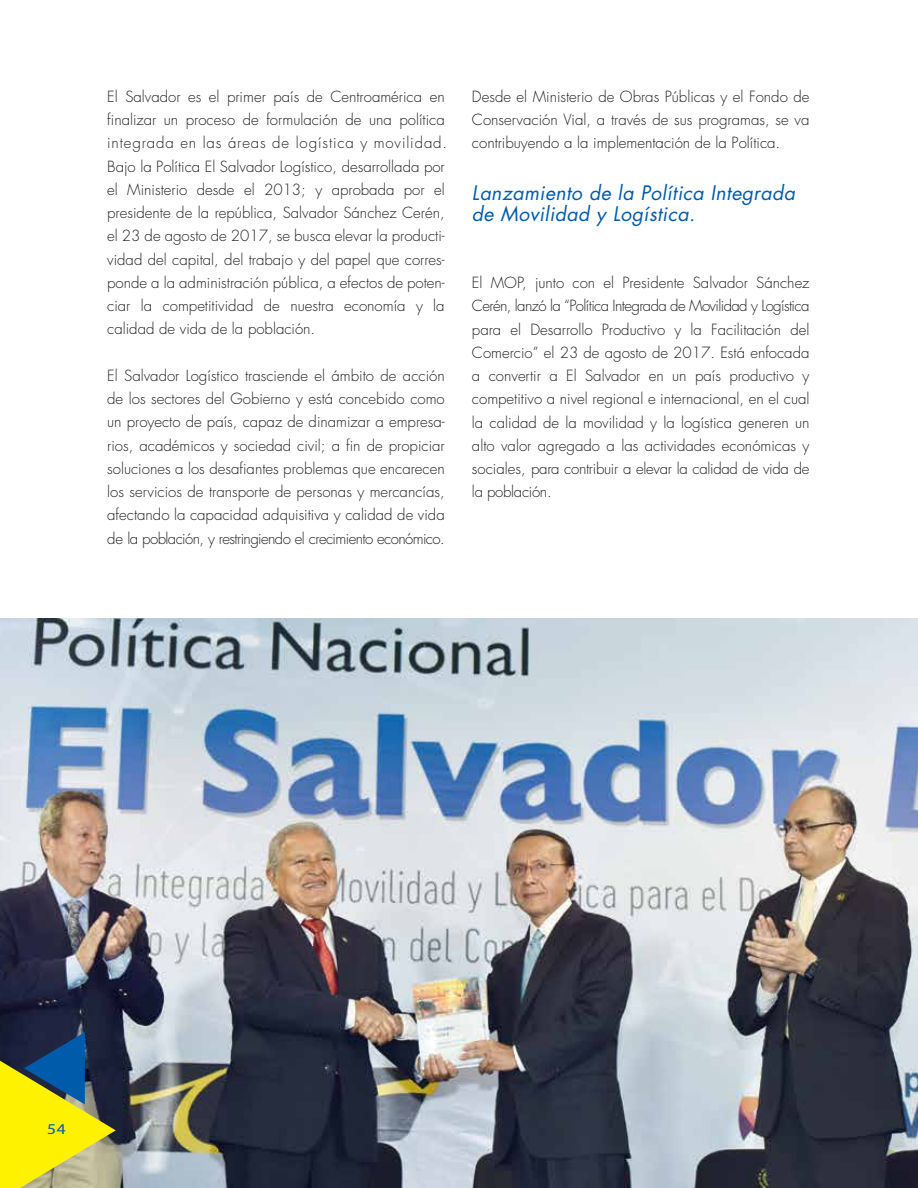
<style>
.page{position:relative;width:918px;height:1188px;background:#fff}
.page>*{position:absolute;margin:0;border:0;box-sizing:border-box;transform-origin:0 0}
.t1{font:italic 19.5px/21px "Futura";letter-spacing:.02em;color:#005baa}
.t2{font:300 15px/23.2px "Futura";color:#231f20;text-align:justify}
.t3{font:15px "Myriad Pro";color:#0059aa;scale:1.17 1}
</style>
<div class="page">
<img style="left:0;top:618px;width:918px;height:570px">
<svg style="left:0;top:1032px;width:116px;height:156px;background:#989e3d"></svg>
<p class="t2" style="left:107px;top:85px;width:342px;text-align:left">El Salvador es el primer país de Centroamérica en finalizar un proceso de formulación de una política integrada en las áreas de logística y movilidad.<br>Bajo la Política El Salvador Logístico, desarrollada por el Ministerio desde el 2013; y aprobada por el presidente de la república, Salvador Sánchez Cerén, el 23 de agosto de 2017, se busca elevar la producti&shy;vidad del capital, del trabajo y del papel que corres&shy;ponde a la administración pública, a efectos de poten&shy;ciar la competitividad de nuestra economía y la calidad de vida de la población.</p>
<p class="t2" style="left:107px;top:364px;width:339px">El Salvador Logístico trasciende el ámbito de acción de los sectores del Gobierno y está concebido como un proyecto de país, capaz de dinamizar a empresa&shy;rios, académicos y sociedad civil; a fin de propiciar soluciones a los desafiantes problemas que encarecen los servicios de transporte de personas y mercancías, afectando la capacidad adquisitiva y calidad de vida de la población, y restringiendo el crecimiento económico.</p>
<p class="t2" style="left:472px;top:85px;width:339px">Desde el Ministerio de Obras Públicas y el Fondo de Conservación Vial, a través de sus programas, se va contribuyendo a la implementación de la Política.</p>
<p class="t1" style="left:472px;top:183px;width:325px">Lanzamiento de la Política Integrada de Movilidad y Logística.</p>
<p class="t2" style="left:472px;top:271px;width:339px">El MOP, junto con el Presidente Salvador Sánchez Cerén, lanzó la “Política Integrada de Movilidad y Logística para el Desarrollo Productivo y la Facilitación del Comercio” el 23 de agosto de 2017. Está enfocada a convertir a El Salvador en un país productivo y competitivo a nivel regional e internacional, en el cual la calidad de la movilidad y la logística generen un alto valor agregado a las actividades económicas y sociales, para contribuir a elevar la calidad de vida de la población.</p>
<p class="t3" style="left:47px;top:1120px;width:17px">54</p>
</div>
